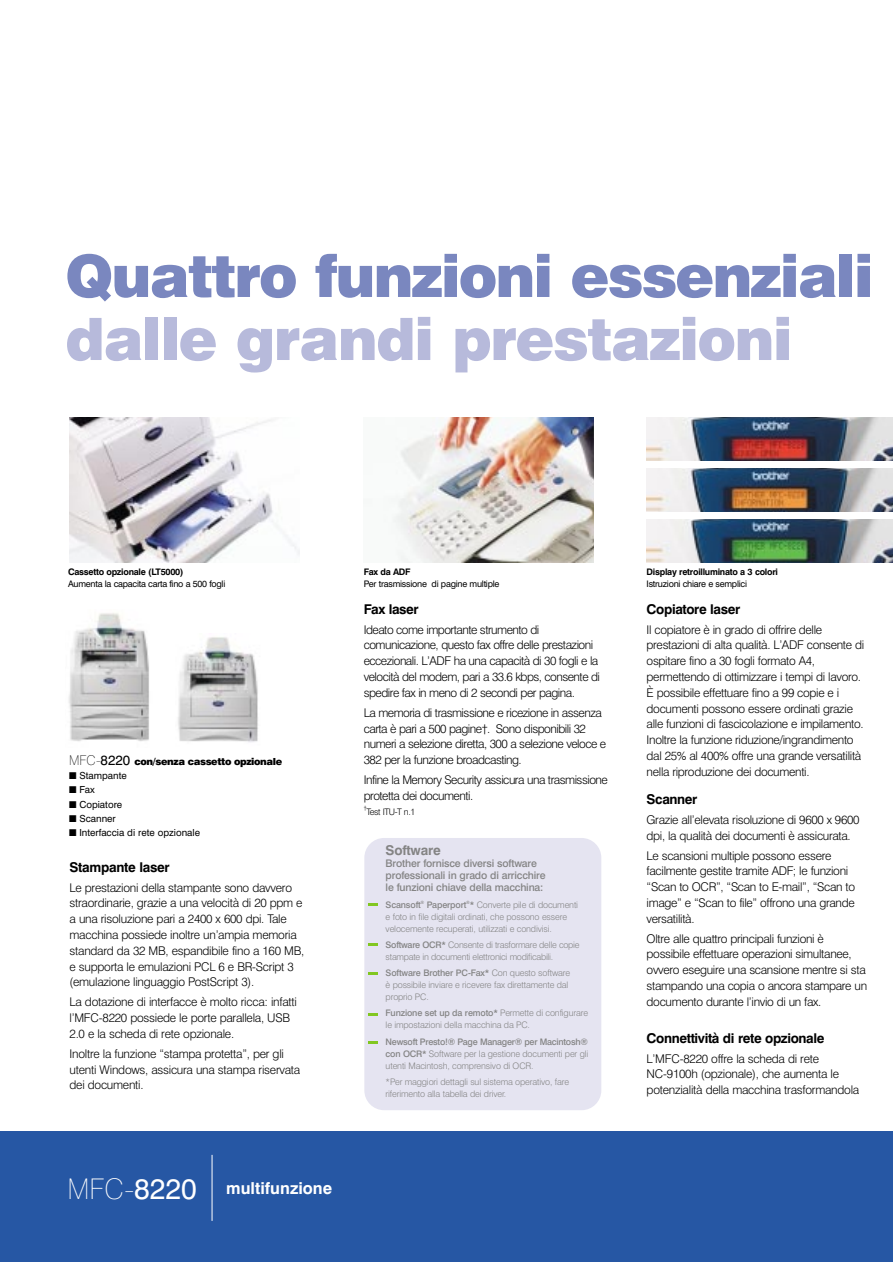
<style>
.page{position:relative;width:893px;height:1262px;background:#fff}
.page>*{position:absolute;margin:0;border:0;box-sizing:border-box;transform-origin:0 0}
.t1{font:900 58.5px "Swiss 721 BT";letter-spacing:-.035em;color:#7a87bf}
.t2{font:900 58.5px "Swiss 721 BT";letter-spacing:-.025em;color:#b7badb}
.t3{font:700 16.5px "Swiss 721 BT";color:#fff}
.t4{font:700 13.5px "Swiss 721 BT";letter-spacing:-.03em;color:#000}
.t5{font:700 13.5px "Swiss 721 BT";letter-spacing:-.015em;color:#848484}
.t6{font:300 12px/15.8px "Swiss 721 BT";letter-spacing:-.025em;color:#000}
.t7{font:300 12px/15.8px "Swiss 721 BT";letter-spacing:-.045em;color:#000}
.t8{font:500 10.5px/12px "Swiss 721 BT";letter-spacing:-.015em;color:#848484}
.t9{font:9.75px "Swiss 721 BT";color:#000}
.t10{font:900 9.75px "Swiss 721 BT";letter-spacing:-.04em;color:#000}
.t11{font:300 9px/12px "Swiss 721 BT";letter-spacing:-.015em;color:#848484}
.t12{font:9px "Swiss 721 BT";letter-spacing:-.025em;color:#000}
.t13{font:700 9px "Swiss 721 BT";letter-spacing:-.03em;color:#000}
.t14{font:300 9px "Swiss 721 BT";letter-spacing:-.035em;color:#000}
.t15{font:300 6px "Swiss 721 BT";color:#000}
.s1{font-weight:100;font-size:13.5px}
.s2{font-weight:400;font-size:13.5px}
.s3{font-weight:500}
.s4{font-weight:100;font-size:28.5px}
.s5{font-weight:400;font-size:28.5px}
</style>
<div class="page">
<div style="left:0;top:1131px;width:892px;height:130px;background:#2657a4"></div>
<img style="left:646px;top:418px;width:246px;height:42px">
<img style="left:646px;top:519px;width:246px;height:43px">
<img style="left:646px;top:469px;width:246px;height:42px">
<img style="left:393px;top:418px;width:200px;height:144px">
<img style="left:69px;top:418px;width:230px;height:144px">
<hr style="left:212px;top:1154px;width:1px;height:66px;background:#fff">
<div style="left:364px;top:838px;width:237px;height:272px;background:#e5e4f1;border-radius:20px"></div>
<svg style="left:369px;top:903px;width:9px;height:2px"></svg>
<svg style="left:369px;top:943px;width:9px;height:3px"></svg>
<svg style="left:369px;top:972px;width:9px;height:2px"></svg>
<svg style="left:369px;top:1013px;width:9px;height:2px"></svg>
<svg style="left:369px;top:1041px;width:9px;height:2px"></svg>
<img style="left:69px;top:613px;width:80px;height:128px">
<img style="left:178px;top:637px;width:80px;height:105px">
<h1 class="t1" style="left:65px;top:255px;width:809px">Quattro funzioni essenziali</h1>
<h1 class="t2" style="left:65px;top:318px;width:729px">dalle grandi prestazioni</h1>
<p class="t13" style="left:68px;top:569px;width:117px">Cassetto opzionale (LT5000)</p>
<p class="t12" style="left:68px;top:581px;width:159px">Aumenta la capacita carta fino a 500 fogli</p>
<p class="t10" style="left:69px;top:758px;width:215px"><span class="s1">MFC-</span><span class="s2">8220</span> con/senza cassetto opzionale</p>
<p class="t9" style="left:69px;top:772px;width:59px">■ Stampante</p>
<p class="t9" style="left:69px;top:786px;width:27px">■ Fax</p>
<p class="t9" style="left:69px;top:800px;width:55px">■ Copiatore</p>
<p class="t9" style="left:69px;top:815px;width:48px">■ Scanner</p>
<p class="t9" style="left:69px;top:829px;width:133px">■ Interfaccia di rete opzionale</p>
<p class="t4" style="left:70px;top:863px;width:102px">Stampante laser</p>
<p class="t6" style="left:70px;top:880px;width:236px">Le prestazioni della stampante sono davvero straordinarie, grazie a una velocità di 20 ppm e a una risoluzione pari a 2400 x 600 dpi. Tale macchina possiede inoltre un’ampia memoria standard da 32 MB, espandibile fino a 160 MB, e supporta le emulazioni PCL 6 e BR-Script 3 (emulazione linguaggio PostScript 3).</p>
<p class="t6" style="left:70px;top:995px;width:229px">La dotazione di interfacce è molto ricca: infatti l’MFC-8220 possiede le porte parallela, USB<br>2.0 e la scheda di rete opzionale.</p>
<p class="t6" style="left:70px;top:1046px;width:232px">Inoltre la funzione “stampa protetta”, per gli utenti Windows, assicura una stampa riservata dei documenti.</p>
<p class="t13" style="left:364px;top:569px;width:48px">Fax da ADF</p>
<p class="t12" style="left:364px;top:581px;width:137px">Per trasmissione di pagine multiple</p>
<p class="t4" style="left:364px;top:605px;width:57px">Fax laser</p>
<p class="t7" style="left:364px;top:622px;width:238px">Ideato come importante strumento di comunicazione, questo fax offre delle prestazioni eccezionali. L’ADF ha una capacità di 30 fogli e la velocità del modem, pari a 33.6 kbps, consente di spedire fax in meno di 2 secondi per pagina.</p>
<p class="t7" style="left:364px;top:705px;width:244px">La memoria di trasmissione e ricezione in assenza carta è pari a 500 pagine†. Sono disponibili 32 numeri a selezione diretta, 300 a selezione veloce e 382 per la funzione broadcasting.</p>
<p class="t7" style="left:364px;top:773px;width:245px">Infine la Memory Security assicura una trasmissione protetta dei documenti.</p>
<p class="t15" style="left:364px;top:805px;width:4px">†</p>
<p class="t14" style="left:366px;top:808px;width:50px">Test ITU-T n.1</p>
<p class="t5" style="left:385px;top:846px;width:57px">Software</p>
<p class="t8" style="left:385px;top:858px;width:161px">Brother fornisce diversi software professionali in grado di arricchire le funzioni chiave della macchina:</p>
<p class="t11" style="left:385px;top:899px;width:194px"><span class="s3">Scansoft</span><sup>®</sup> <span class="s3">Paperport</span><sup>®</sup><span class="s3">*</span> Converte pile di documenti e foto in file digitali ordinati, che possono essere velocemente recuperati, utilizzati e condivisi.</p>
<p class="t11" style="left:385px;top:939px;width:195px"><span class="s3">Software OCR*</span> Consente di trasformare delle copie stampate in documenti elettronici modificabili.</p>
<p class="t11" style="left:385px;top:967px;width:186px"><span class="s3">Software Brother PC-Fax*</span> Con questo software è possibile inviare e ricevere fax direttamente dal proprio PC.</p>
<p class="t11" style="left:385px;top:1008px;width:204px"><span class="s3">Funzione set up da remoto*</span> Permette di configurare le impostazioni della macchina da PC.</p>
<p class="t11" style="left:385px;top:1036px;width:204px;text-align:justify"><span class="s3">Newsoft Presto!® Page Manager® per Macintosh® con OCR*</span> Software per la gestione documenti per gli utenti Macintosh, comprensivo di OCR.</p>
<p class="t11" style="left:385px;top:1076px;width:185px">*Per maggiori dettagli sul sistema operativo, fare riferimento alla tabella dei driver.</p>
<h2 class="t3" style="left:68px;top:1183px;width:266px"><span class="s4">MFC-</span><span class="s5">8220</span> multifunzione</h2>
<p class="t13" style="left:646px;top:569px;width:133px">Display retroilluminato a 3 colori</p>
<p class="t12" style="left:646px;top:581px;width:102px">Istruzioni chiare e semplici</p>
<p class="t4" style="left:646px;top:605px;width:95px">Copiatore laser</p>
<p class="t6" style="left:646px;top:622px;width:219px">Il copiatore è in grado di offrire delle prestazioni di alta qualità. L’ADF consente di ospitare fino a 30 fogli formato A4, permettendo di ottimizzare i tempi di lavoro.<br>È possibile effettuare fino a 99 copie e i documenti possono essere ordinati grazie alle funzioni di fascicolazione e impilamento.<br>Inoltre la funzione riduzione/ingrandimento dal 25% al 400% offre una grande versatilità nella riproduzione dei documenti.</p>
<p class="t4" style="left:646px;top:795px;width:52px">Scanner</p>
<p class="t6" style="left:646px;top:812px;width:214px">Grazie all’elevata risoluzione di 9600 x 9600 dpi, la qualità dei documenti è assicurata.</p>
<p class="t6" style="left:646px;top:848px;width:210px">Le scansioni multiple possono essere facilmente gestite tramite ADF; le funzioni “Scan to OCR”, “Scan to E-mail”, “Scan to image” e “Scan to file” offrono una grande versatilità.</p>
<p class="t6" style="left:646px;top:931px;width:222px">Oltre alle quattro principali funzioni è possibile effettuare operazioni simultanee, ovvero eseguire una scansione mentre si sta stampando una copia o ancora stampare un documento durante l’invio di un fax.</p>
<p class="t4" style="left:646px;top:1034px;width:179px">Connettività di rete opzionale</p>
<p class="t6" style="left:646px;top:1051px;width:214px">L’MFC-8220 offre la scheda di rete<br>NC-9100h (opzionale), che aumenta le potenzialità della macchina trasformandola</p>
</div>
